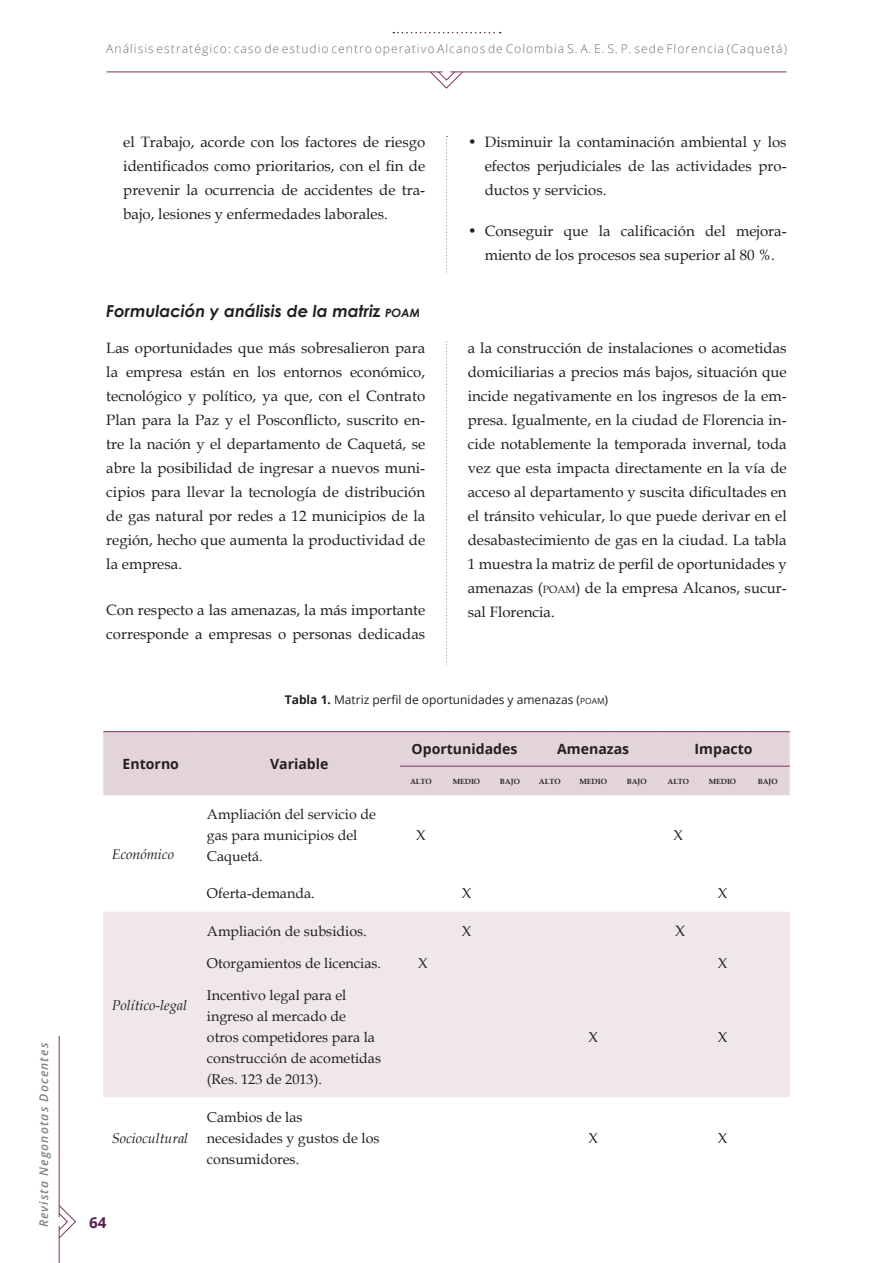
<style>
.page{position:relative;width:893px;height:1263px;background:#fff}
.page>*{position:absolute;margin:0;border:0;box-sizing:border-box;transform-origin:0 0}
.Subti_3{font:italic 700 16.5px "Century Gothic";color:#231f20}
.body_2col{font:15px/24px "Book Antiqua";color:#231f20;text-align:justify}
.t1{font:700 15px "Open Sans";color:#4f1f4d}
.texto_tablas{font:15px "Book Antiqua";color:#231f20}
.texto_tablas-2{font:14.25px/21px "Book Antiqua";color:#231f20}
.texto_tablas-3{font:italic 14.25px "Book Antiqua";color:#231f20}
.titu_tablas{font:700 14.1px "Open Sans";color:#231f20}
.t2{font:300 12px "Open Sans";color:#6c6d70}
.Figuras{font:12px "Open Sans";color:#231f20}
.t3{font:italic 600 12px "Open Sans";color:#808285}
.t4{font:700 7.5px "Book Antiqua";color:#231f20}
.s1{font-size:11.55px}
.s2{font-size:10.5px}
.s3{font-weight:700}
.s4{font-size:8.4px}
</style>
<div class="page">
<hr style="left:59px;top:1226px;width:1px;height:37px;background:#803261">
<svg style="left:58px;top:1205px;width:18px;height:34px"></svg>
<hr style="left:59px;top:1036px;width:1px;height:181px;background:#803261">
<svg style="left:103px;top:136px;width:687px;height:659px"></svg>
<div style="left:103px;top:912px;width:687px;height:185px;background:#efe7eb"></div>
<hr style="left:103px;top:731px;width:95px;height:1px;background:#803261">
<hr style="left:198px;top:731px;width:202px;height:1px;background:#803261">
<hr style="left:400px;top:731px;width:42px;height:1px;background:#803261">
<hr style="left:442px;top:731px;width:49px;height:1px;background:#803261">
<hr style="left:491px;top:731px;width:38px;height:1px;background:#803261">
<hr style="left:529px;top:731px;width:42px;height:1px;background:#803261">
<hr style="left:571px;top:731px;width:45px;height:1px;background:#803261">
<hr style="left:616px;top:731px;width:41px;height:1px;background:#803261">
<hr style="left:657px;top:731px;width:42px;height:1px;background:#803261">
<hr style="left:699px;top:731px;width:47px;height:1px;background:#803261">
<hr style="left:746px;top:731px;width:44px;height:1px;background:#803261">
<hr style="left:400px;top:766px;width:42px;height:1px;background:#803261">
<hr style="left:442px;top:766px;width:49px;height:1px;background:#803261">
<hr style="left:491px;top:766px;width:38px;height:1px;background:#803261">
<hr style="left:529px;top:766px;width:42px;height:1px;background:#803261">
<hr style="left:571px;top:766px;width:45px;height:1px;background:#803261">
<hr style="left:616px;top:766px;width:41px;height:1px;background:#803261">
<hr style="left:657px;top:766px;width:42px;height:1px;background:#803261">
<hr style="left:699px;top:766px;width:47px;height:1px;background:#803261">
<hr style="left:746px;top:766px;width:44px;height:1px;background:#803261">
<svg style="left:393px;top:32px;width:108px;height:1px"></svg>
<hr style="left:107px;top:72px;width:335px;height:1px;background:#803261">
<hr style="left:451px;top:72px;width:335px;height:1px;background:#803261">
<svg style="left:429px;top:71px;width:34px;height:18px"></svg>
<p class="t3" style="left:36px;top:1227px;width:186px;rotate:-90deg">Revista Negonotas Docentes</p>
<p class="t2" style="left:106px;top:41px;width:682px">Análisis estratégico: caso de estudio centro operativo Alcanos de Colombia S. A. E. S. P. sede Florencia (Caquetá)</p>
<p class="body_2col" style="left:123px;top:130px;width:303px">el Trabajo, acorde con los factores de riesgo identificados como prioritarios, con el fin de prevenir la ocurrencia de accidentes de tra&shy;bajo, lesiones y enfermedades laborales.</p>
<p class="body_2col" style="left:485px;top:130px;width:303px;text-indent:-17px">• Disminuir la contaminación ambiental y los efectos perjudiciales de las actividades pro&shy;ductos y servicios.</p>
<p class="body_2col" style="left:468px;top:219px;width:320px;text-align:center">• Conseguir que la calificación del mejora&shy;miento de los procesos sea superior al 80 %.</p>
<p class="Subti_3" style="left:106px;top:298px;width:315px">Formulación y análisis de la matriz <span class="s1">POAM</span></p>
<p class="body_2col" style="left:106px;top:336px;width:320px">Las oportunidades que más sobresalieron para la empresa están en los entornos económico, tecnológico y político, ya que, con el Contrato Plan para la Paz y el Posconflicto, suscrito en&shy;tre la nación y el departamento de Caquetá, se abre la posibilidad de ingresar a nuevos muni&shy;cipios para llevar la tecnología de distribución de gas natural por redes a 12 municipios de la región, hecho que aumenta la productividad de la empresa.</p>
<p class="body_2col" style="left:106px;top:597px;width:320px">Con respecto a las amenazas, la más importante corresponde a empresas o personas dedicadas</p>
<p class="body_2col" style="left:468px;top:336px;width:320px">a la construcción de instalaciones o acometidas domiciliarias a precios más bajos, situación que incide negativamente en los ingresos de la em&shy;presa. Igualmente, en la ciudad de Florencia in&shy;cide notablemente la temporada invernal, toda vez que esta impacta directamente en la vía de acceso al departamento y suscita dificultades en el tránsito vehicular, lo que puede derivar en el desabastecimiento de gas en la ciudad. La tabla 1 muestra la matriz de perfil de oportunidades y amenazas (<span class="s2">POAM</span>) de la empresa Alcanos, sucur&shy;sal Florencia.</p>
<p class="Figuras" style="left:285px;top:691px;width:325px"><span class="s3">Tabla 1.</span> Matriz perfil de oportunidades y amenazas (<span class="s4">POAM</span>)</p>
<p class="titu_tablas" style="left:123px;top:754px;width:58px">Entorno</p>
<p class="titu_tablas" style="left:270px;top:754px;width:60px">Variable</p>
<p class="texto_tablas-3" style="left:112px;top:844px;width:64px">Económico</p>
<p class="texto_tablas-2" style="left:207px;top:803px;width:171px">Ampliación del servicio de gas para municipios del<br>Caquetá.</p>
<p class="titu_tablas" style="left:412px;top:739px;width:107px">Oportunidades</p>
<p class="titu_tablas" style="left:557px;top:739px;width:74px">Amenazas</p>
<p class="titu_tablas" style="left:695px;top:739px;width:60px">Impacto</p>
<p class="t4" style="left:410px;top:776px;width:23px">ALTO</p>
<p class="t4" style="left:453px;top:776px;width:29px">MEDIO</p>
<p class="t4" style="left:500px;top:776px;width:22px">BAJO</p>
<p class="t4" style="left:539px;top:776px;width:23px">ALTO</p>
<p class="t4" style="left:579px;top:776px;width:29px">MEDIO</p>
<p class="t4" style="left:627px;top:776px;width:22px">BAJO</p>
<p class="t4" style="left:667px;top:776px;width:23px">ALTO</p>
<p class="t4" style="left:709px;top:776px;width:29px">MEDIO</p>
<p class="t4" style="left:758px;top:776px;width:22px">BAJO</p>
<p class="texto_tablas-2" style="left:416px;top:824px;width:11px">X</p>
<p class="texto_tablas-2" style="left:674px;top:824px;width:11px">X</p>
<p class="texto_tablas-3" style="left:112px;top:995px;width:77px">Político-legal</p>
<p class="texto_tablas-3" style="left:112px;top:1128px;width:78px">Sociocultural</p>
<p class="texto_tablas-2" style="left:207px;top:882px;width:109px">Oferta-demanda.</p>
<p class="texto_tablas-2" style="left:462px;top:882px;width:11px">X</p>
<p class="texto_tablas-2" style="left:718px;top:882px;width:11px">X</p>
<p class="texto_tablas-2" style="left:207px;top:920px;width:161px">Ampliación de subsidios.</p>
<p class="texto_tablas-2" style="left:462px;top:920px;width:11px">X</p>
<p class="texto_tablas" style="left:675px;top:920px;width:12px">X</p>
<p class="texto_tablas-2" style="left:207px;top:953px;width:176px">Otorgamientos de licencias.</p>
<p class="texto_tablas-2" style="left:418px;top:953px;width:11px">X</p>
<p class="texto_tablas-2" style="left:718px;top:953px;width:11px">X</p>
<p class="texto_tablas-2" style="left:207px;top:985px;width:176px">Incentivo legal para el ingreso al mercado de otros competidores para la construcción de acometidas (Res. 123 de 2013).</p>
<p class="texto_tablas-2" style="left:588px;top:1027px;width:11px">X</p>
<p class="texto_tablas-2" style="left:718px;top:1027px;width:11px">X</p>
<p class="texto_tablas-2" style="left:207px;top:1106px;width:174px">Cambios de las necesidades y gustos de los consumidores.</p>
<p class="texto_tablas-2" style="left:588px;top:1127px;width:11px">X</p>
<p class="texto_tablas-2" style="left:718px;top:1127px;width:11px">X</p>
<p class="t1" style="left:89px;top:1211px;width:19px">64</p>
</div>
